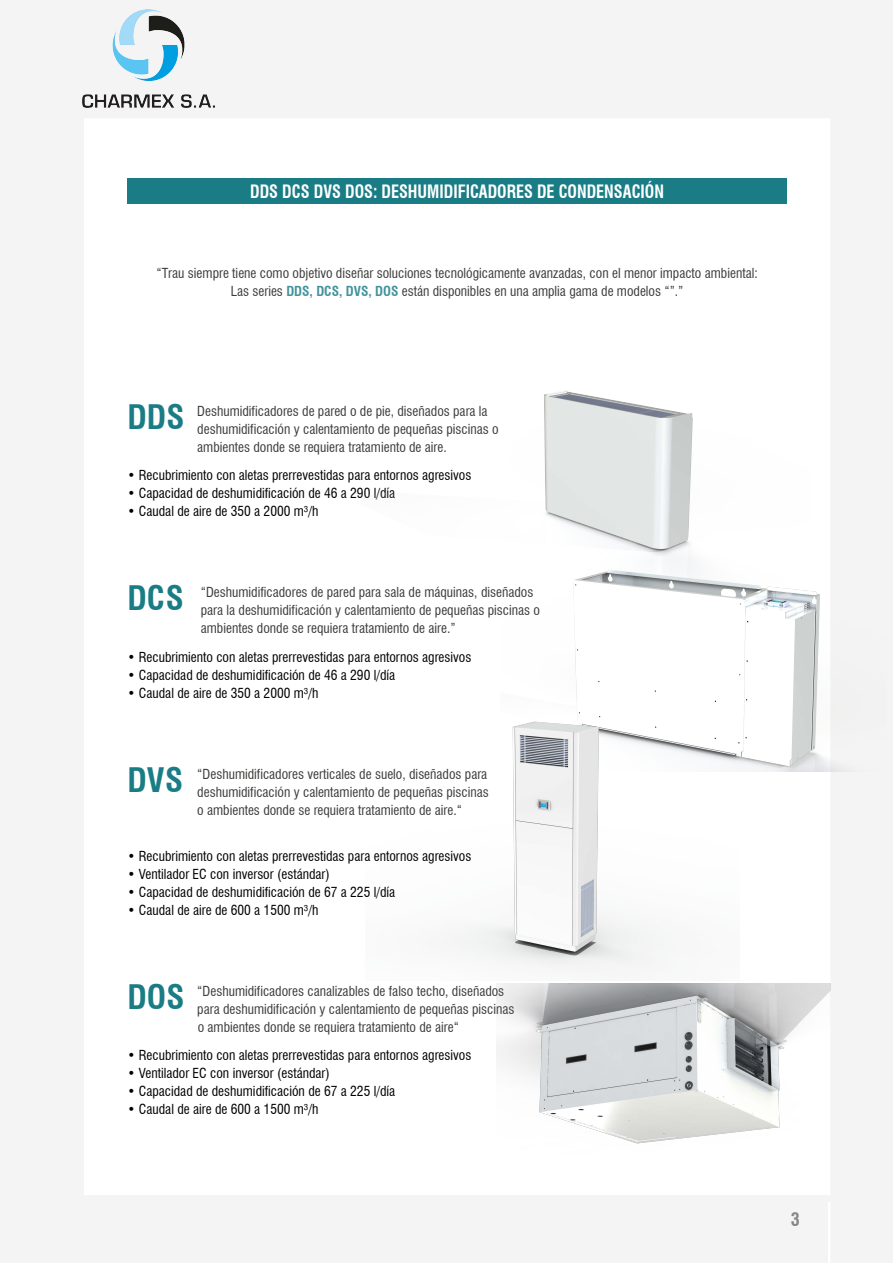
<style>
.page{position:relative;width:893px;height:1263px;background:#f4f4f4}
.page>*{position:absolute;margin:0;border:0;box-sizing:border-box;transform-origin:0 0}
.t1{font:700 condensed 33px "Swiss 721 BT";color:#1a7d85}
.t2{font:700 condensed 18px "Swiss 721 BT";color:#fff;scale:.9 1}
.t3{font:700 condensed 18px "Swiss 721 BT";color:#878787}
.t4{font:condensed 13.5px/18px "Swiss 721 BT";color:#3c3c3b}
.t5{font:condensed 13.5px "Swiss 721 BT";color:#000}
.s1{font-weight:700;color:#42939c}
</style>
<div class="page">
<div style="left:84px;top:118px;width:746px;height:1077px;background:#fff"></div>
<hr style="left:828px;top:1202px;width:2px;height:61px;background:#fff">
<div style="left:128px;top:179px;width:659px;height:25px;background:#1a7d85"></div>
<img style="left:82px;top:9px;width:133px;height:98px">
<img style="left:544px;top:390px;width:149px;height:164px">
<img style="left:574px;top:554px;width:267px;height:217px">
<img style="left:451px;top:700px;width:289px;height:270px">
<img style="left:496px;top:983px;width:335px;height:188px">
<h2 class="t2" style="left:250px;top:181px;width:461px">DDS DCS DVS DOS: DESHUMIDIFICADORES DE CONDENSACIÓN</h2>
<p class="t4" style="left:157px;top:264px;width:603px;text-align:center">“Trau siempre tiene como objetivo diseñar soluciones tecnológicamente avanzadas, con el menor impacto ambiental:<br>Las series <span class="s1">DDS, DCS, DVS, DOS</span> están disponibles en una amplia gama de modelos “”.”</p>
<h1 class="t1" style="left:128px;top:397px;width:58px">DDS</h1>
<p class="t4" style="left:197px;top:402px;width:303px">Deshumidificadores de pared o de pie, diseñados para la deshumidificación y calentamiento de pequeñas piscinas o ambientes donde se requiera tratamiento de aire.</p>
<p class="t5" style="left:128px;top:467px;width:345px">• Recubrimiento con aletas prerrevestidas para entornos agresivos</p>
<p class="t5" style="left:128px;top:485px;width:269px">• Capacidad de deshumidificación de 46 a 290 l/día</p>
<p class="t5" style="left:128px;top:503px;width:192px">• Caudal de aire de 350 a 2000 m³/h</p>
<h1 class="t1" style="left:128px;top:579px;width:58px">DCS</h1>
<p class="t4" style="left:201px;top:583px;width:341px">“Deshumidificadores de pared para sala de máquinas, diseñados para la deshumidificación y calentamiento de pequeñas piscinas o ambientes donde se requiera tratamiento de aire.”</p>
<p class="t5" style="left:128px;top:649px;width:345px">• Recubrimiento con aletas prerrevestidas para entornos agresivos</p>
<p class="t5" style="left:128px;top:667px;width:269px">• Capacidad de deshumidificación de 46 a 290 l/día</p>
<p class="t5" style="left:128px;top:685px;width:192px">• Caudal de aire de 350 a 2000 m³/h</p>
<h1 class="t1" style="left:128px;top:760px;width:57px">DVS</h1>
<p class="t4" style="left:197px;top:765px;width:293px;text-align:justify">“Deshumidificadores verticales de suelo, diseñados para deshumidificación y calentamiento de pequeñas piscinas o ambientes donde se requiera tratamiento de aire.“</p>
<p class="t5" style="left:128px;top:848px;width:345px">• Recubrimiento con aletas prerrevestidas para entornos agresivos</p>
<p class="t5" style="left:128px;top:866px;width:204px">• Ventilador EC con inversor (estándar)</p>
<p class="t5" style="left:128px;top:884px;width:269px">• Capacidad de deshumidificación de 67 a 225 l/día</p>
<p class="t5" style="left:128px;top:902px;width:192px">• Caudal de aire de 600 a 1500 m³/h</p>
<h1 class="t1" style="left:128px;top:977px;width:58px">DOS</h1>
<p class="t4" style="left:197px;top:982px;width:319px">“Deshumidificadores canalizables de falso techo, diseñados para deshumidificación y calentamiento de pequeñas piscinas o ambientes donde se requiera tratamiento de aire“</p>
<p class="t5" style="left:128px;top:1047px;width:345px">• Recubrimiento con aletas prerrevestidas para entornos agresivos</p>
<p class="t5" style="left:128px;top:1065px;width:204px">• Ventilador EC con inversor (estándar)</p>
<p class="t5" style="left:128px;top:1083px;width:269px">• Capacidad de deshumidificación de 67 a 225 l/día</p>
<p class="t5" style="left:128px;top:1101px;width:192px">• Caudal de aire de 600 a 1500 m³/h</p>
<h2 class="t3" style="left:791px;top:1208px;width:10px">3</h2>
</div>
